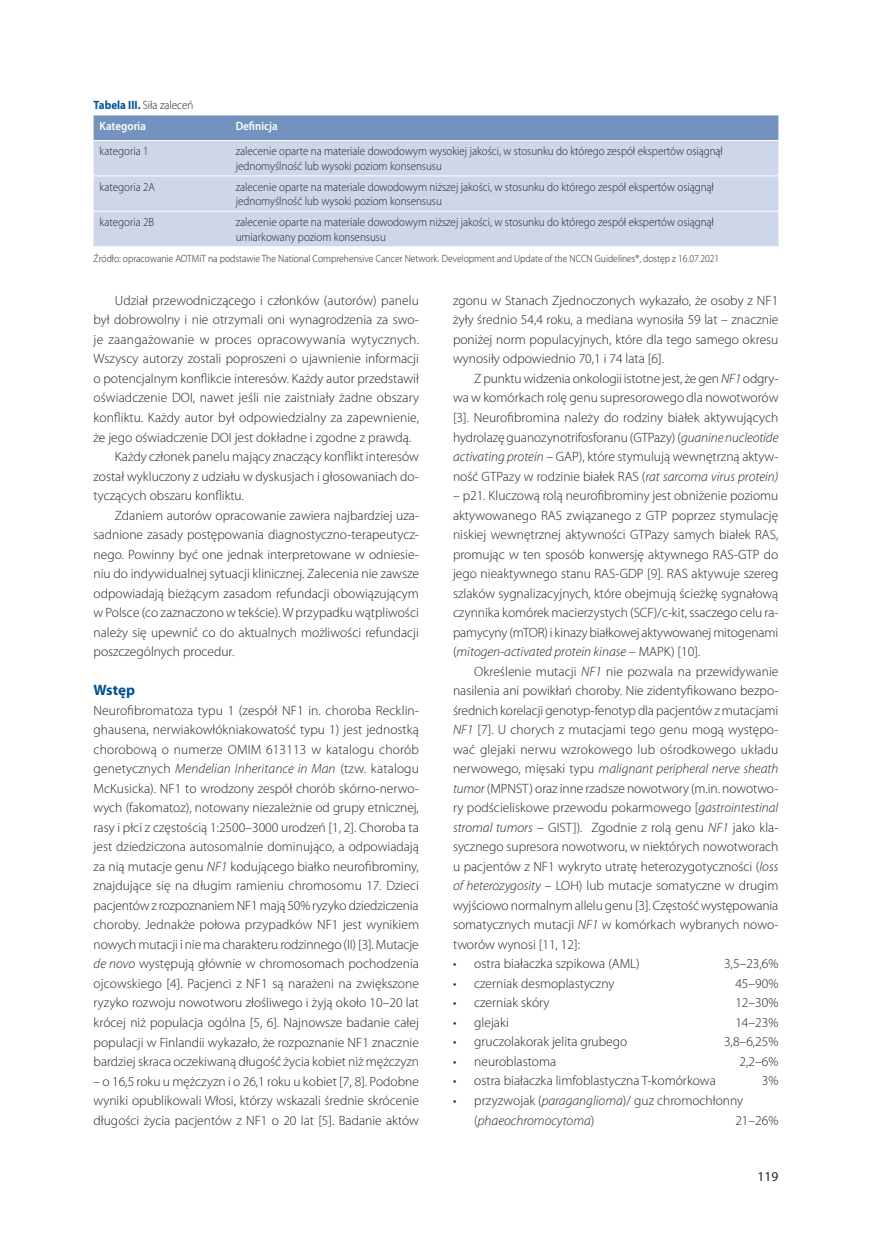
<style>
.page{position:relative;width:872px;height:1234px;background:#fff}
.page>*{position:absolute;margin:0;border:0;box-sizing:border-box;transform-origin:0 0}
.t1{font:700 15px "Myriad Pro";letter-spacing:-.005em;color:#005495}
.t2{font:300 13.5px/19.5px "Myriad Pro";color:#231f20;text-align:justify}
.t3{font:13.5px "Myriad Pro";color:#231f20}
.t4{font:300 12px/14.4px "Myriad Pro";color:#231f20;scale:.92 1}
.t5{font:600 12px "Myriad Pro";color:#fff;scale:.92 1}
.t6{font:300 10.5px "Myriad Pro";color:#231f20;scale:.92 1}
.s1{font-weight:700;color:#005495}
.s2{font-weight:600;color:#fff}
.s3{font-style:italic}
</style>
<div class="page">
<svg style="left:94px;top:115px;width:684px;height:25px;background:#7895c2"></svg>
<div style="left:94px;top:141px;width:684px;height:105px;background:#ced7e9"></div>
<hr style="left:94px;top:175px;width:136px;height:1px;background:#fff">
<hr style="left:230px;top:175px;width:548px;height:1px;background:#fff">
<hr style="left:94px;top:211px;width:136px;height:1px;background:#fff">
<hr style="left:230px;top:211px;width:548px;height:1px;background:#fff">
<div style="left:100px;top:121px;width:124px;height:12px;background:#7492c0"></div>
<div style="left:236px;top:121px;width:536px;height:12px;background:#7492c0"></div>
<p class="t4" style="left:100px;top:94px;width:103px;line-height:21.3px;text-indent:-6px"><span class="s1">Tabela III.</span> Siła zaleceń<br><span class="s2">Kategoria</span></p>
<p class="t5" style="left:236px;top:118px;width:47px">Definicja</p>
<p class="t4" style="left:100px;top:144px;width:55px">kategoria 1</p>
<p class="t4" style="left:236px;top:144px;width:531px">zalecenie oparte na materiale dowodowym wysokiej jakości, w stosunku do którego zespół ekspertów osiągnął jednomyślność lub wysoki poziom konsensusu</p>
<p class="t4" style="left:100px;top:179px;width:62px">kategoria 2A</p>
<p class="t4" style="left:236px;top:179px;width:521px">zalecenie oparte na materiale dowodowym niższej jakości, w stosunku do którego zespół ekspertów osiągnął jednomyślność lub wysoki poziom konsensusu</p>
<p class="t4" style="left:100px;top:215px;width:61px">kategoria 2B</p>
<p class="t4" style="left:236px;top:215px;width:521px">zalecenie oparte na materiale dowodowym niższej jakości, w stosunku do którego zespół ekspertów osiągnął umiarkowany poziom konsensusu</p>
<p class="t6" style="left:94px;top:252px;width:681px">Źródło: opracowanie AOTMiT na podstawie The National Comprehensive Cancer Network. Development and Update of the NCCN Guidelines®, dostęp z 16.07.2021</p>
<p class="t2" style="left:115px;top:290px;width:305px">Udział przewodniczącego i członków (autorów) panelu</p>
<p class="t2" style="left:94px;top:310px;width:327px">był dobrowolny i nie otrzymali oni wynagrodzenia za swo-</p>
<p class="t2" style="left:94px;top:329px;width:327px">je zaangażowanie w proces opracowywania wytycznych.</p>
<p class="t2" style="left:94px;top:349px;width:327px">Wszyscy autorzy zostali poproszeni o ujawnienie informacji</p>
<p class="t2" style="left:94px;top:368px;width:327px">o potencjalnym konflikcie interesów. Każdy autor przedstawił</p>
<p class="t2" style="left:94px;top:388px;width:327px">oświadczenie DOI, nawet jeśli nie zaistniały żadne obszary</p>
<p class="t2" style="left:94px;top:407px;width:327px">konfliktu. Każdy autor był odpowiedzialny za zapewnienie,</p>
<p class="t2" style="left:94px;top:427px;width:319px">że jego oświadczenie DOI jest dokładne i zgodne z prawdą.</p>
<p class="t2" style="left:115px;top:446px;width:306px">Każdy członek panelu mający znaczący konflikt interesów</p>
<p class="t2" style="left:94px;top:466px;width:327px">został wykluczony z udziału w dyskusjach i głosowaniach do-</p>
<p class="t2" style="left:94px;top:485px;width:152px">tyczących obszaru konfliktu.</p>
<p class="t2" style="left:115px;top:505px;width:306px">Zdaniem autorów opracowanie zawiera najbardziej uza-</p>
<p class="t2" style="left:94px;top:524px;width:327px">sadnione zasady postępowania diagnostyczno-terapeutycz-</p>
<p class="t2" style="left:94px;top:544px;width:327px">nego. Powinny być one jednak interpretowane w odniesie-</p>
<p class="t2" style="left:94px;top:563px;width:327px">niu do indywidualnej sytuacji klinicznej. Zalecenia nie zawsze</p>
<p class="t2" style="left:94px;top:583px;width:327px">odpowiadają bieżącym zasadom refundacji obowiązującym</p>
<p class="t2" style="left:94px;top:602px;width:327px">w Polsce (co zaznaczono w tekście). W przypadku wątpliwości</p>
<p class="t2" style="left:94px;top:622px;width:327px">należy się upewnić co do aktualnych możliwości refundacji</p>
<p class="t2" style="left:94px;top:641px;width:142px">poszczególnych procedur.</p>
<p class="t1" style="left:94px;top:680px;width:43px">Wstęp</p>
<p class="t2" style="left:94px;top:700px;width:327px">Neurofibromatoza typu 1 (zespół NF1 in. choroba Recklin&shy;ghausena, nerwiakowłókniakowatość typu 1) jest jednostką chorobową o numerze OMIM 613113 w katalogu chorób genetycznych <span class="s3">Mendelian Inheritance in Man</span> (tzw. katalogu McKusicka). NF1 to wrodzony zespół chorób skórno-nerwo&shy;wych (fakomatoz), notowany niezależnie od grupy etnicznej, rasy i płci z częstością 1:2500–3000 urodzeń [1, 2]. Choroba ta jest dziedziczona autosomalnie dominująco, a odpowiadają za nią mutacje genu <span class="s3">NF1</span> kodującego białko neurofibrominy, znajdujące się na długim ramieniu chromosomu 17. Dzieci pacjentów z rozpoznaniem NF1 mają 50% ryzyko dziedziczenia choroby. Jednakże połowa przypadków NF1 jest wynikiem nowych mutacji i nie ma charakteru rodzinnego (II) [3]. Mutacje <span class="s3">de novo</span> występują głównie w chromosomach pochodzenia ojcowskiego [4]. Pacjenci z NF1 są narażeni na zwiększone ryzyko rozwoju nowotworu złośliwego i żyją około 10–20 lat krócej niż populacja ogólna [5, 6]. Najnowsze badanie całej populacji w Finlandii wykazało, że rozpoznanie NF1 znacznie bardziej skraca oczekiwaną długość życia kobiet niż mężczyzn</p>
<p class="t2" style="left:94px;top:1070px;width:327px">– o 16,5 roku u mężczyzn i o 26,1 roku u kobiet [7, 8]. Podobne wyniki opublikowali Włosi, którzy wskazali średnie skrócenie długości życia pacjentów z NF1 o 20 lat [5]. Badanie aktów</p>
<p class="t2" style="left:453px;top:290px;width:327px">zgonu w Stanach Zjednoczonych wykazało, że osoby z NF1 żyły średnio 54,4 roku, a mediana wynosiła 59 lat – znacznie poniżej norm populacyjnych, które dla tego samego okresu wynosiły odpowiednio 70,1 i 74 lata [6].</p>
<p class="t2" style="left:453px;top:368px;width:327px;text-indent:21px">Z punktu widzenia onkologii istotne jest, że gen <span class="s3">NF1</span> odgry&shy;wa w komórkach rolę genu supresorowego dla nowotworów [3]. Neurofibromina należy do rodziny białek aktywujących hydrolazę guanozynotrifosforanu (GTPazy) (<span class="s3">guanine nucleotide activating protein</span> – GAP), które stymulują wewnętrzną aktyw&shy;ność GTPazy w rodzinie białek RAS (<span class="s3">rat sarcoma virus protein)</span></p>
<p class="t2" style="left:453px;top:485px;width:327px">– p21. Kluczową rolą neurofibrominy jest obniżenie poziomu aktywowanego RAS związanego z GTP poprzez stymulację niskiej wewnętrznej aktywności GTPazy samych białek RAS, promując w ten sposób konwersję aktywnego RAS-GTP do jego nieaktywnego stanu RAS-GDP [9]. RAS aktywuje szereg szlaków sygnalizacyjnych, które obejmują ścieżkę sygnałową czynnika komórek macierzystych (SCF)/c-kit, ssaczego celu ra&shy;pamycyny (mTOR) i kinazy białkowej aktywowanej mitogenami (<span class="s3">mitogen</span>-<span class="s3">activated protein kinase</span> – MAPK) [10].</p>
<p class="t2" style="left:453px;top:661px;width:327px;text-indent:21px">Określenie mutacji <span class="s3">NF1</span> nie pozwala na przewidywanie nasilenia ani powikłań choroby. Nie zidentyfikowano bezpo&shy;średnich korelacji genotyp-fenotyp dla pacjentów z mutacjami <span class="s3">NF1</span> [7]. U chorych z mutacjami tego genu mogą występo&shy;wać glejaki nerwu wzrokowego lub ośrodkowego układu nerwowego, mięsaki typu <span class="s3">malignant peripheral nerve sheath tumor</span> (MPNST) oraz inne rzadsze nowotwory (m.in. nowotwo&shy;ry podścieliskowe przewodu pokarmowego [<span class="s3">gastrointestinal stromal tumors</span> – GIST]). Zgodnie z rolą genu <span class="s3">NF1</span> jako kla&shy;sycznego supresora nowotworu, w niektórych nowotworach u pacjentów z NF1 wykryto utratę heterozygotyczności (<span class="s3">loss of heterozygosity</span> – LOH) lub mutacje somatyczne w drugim wyjściowo normalnym allelu genu [3]. Częstość występowania somatycznych mutacji <span class="s3">NF1</span> w komórkach wybranych nowo&shy;tworów wynosi [11, 12]:</p>
<p class="t2" style="left:453px;top:953px;width:188px">• ostra białaczka szpikowa (AML)</p>
<p class="t2" style="left:724px;top:953px;width:56px">3,5–23,6%</p>
<p class="t2" style="left:453px;top:973px;width:163px">• czerniak desmoplastyczny</p>
<p class="t2" style="left:735px;top:973px;width:45px">45–90%</p>
<p class="t2" style="left:453px;top:992px;width:98px">• czerniak skóry</p>
<p class="t2" style="left:735px;top:992px;width:45px">12–30%</p>
<p class="t2" style="left:453px;top:1012px;width:57px">• glejaki</p>
<p class="t2" style="left:735px;top:1012px;width:45px">14–23%</p>
<p class="t2" style="left:453px;top:1031px;width:176px">• gruczolakorak jelita grubego</p>
<p class="t2" style="left:724px;top:1031px;width:56px">3,8–6,25%</p>
<p class="t2" style="left:453px;top:1051px;width:105px">• neuroblastoma</p>
<p class="t2" style="left:739px;top:1051px;width:40px">2,2–6%</p>
<p class="t2" style="left:453px;top:1070px;width:264px">• ostra białaczka limfoblastyczna T-komórkowa</p>
<p class="t2" style="left:762px;top:1070px;width:18px">3%</p>
<p class="t2" style="left:474px;top:1090px;width:270px;text-indent:-21px">• przyzwojak (<span class="s3">paraganglioma</span>)/ guz chromochłonny (<span class="s3">phaeochromocytoma</span>)</p>
<p class="t2" style="left:735px;top:1109px;width:45px">21–26%</p>
<p class="t3" style="left:757px;top:1168px;width:22px">119</p>
</div>
